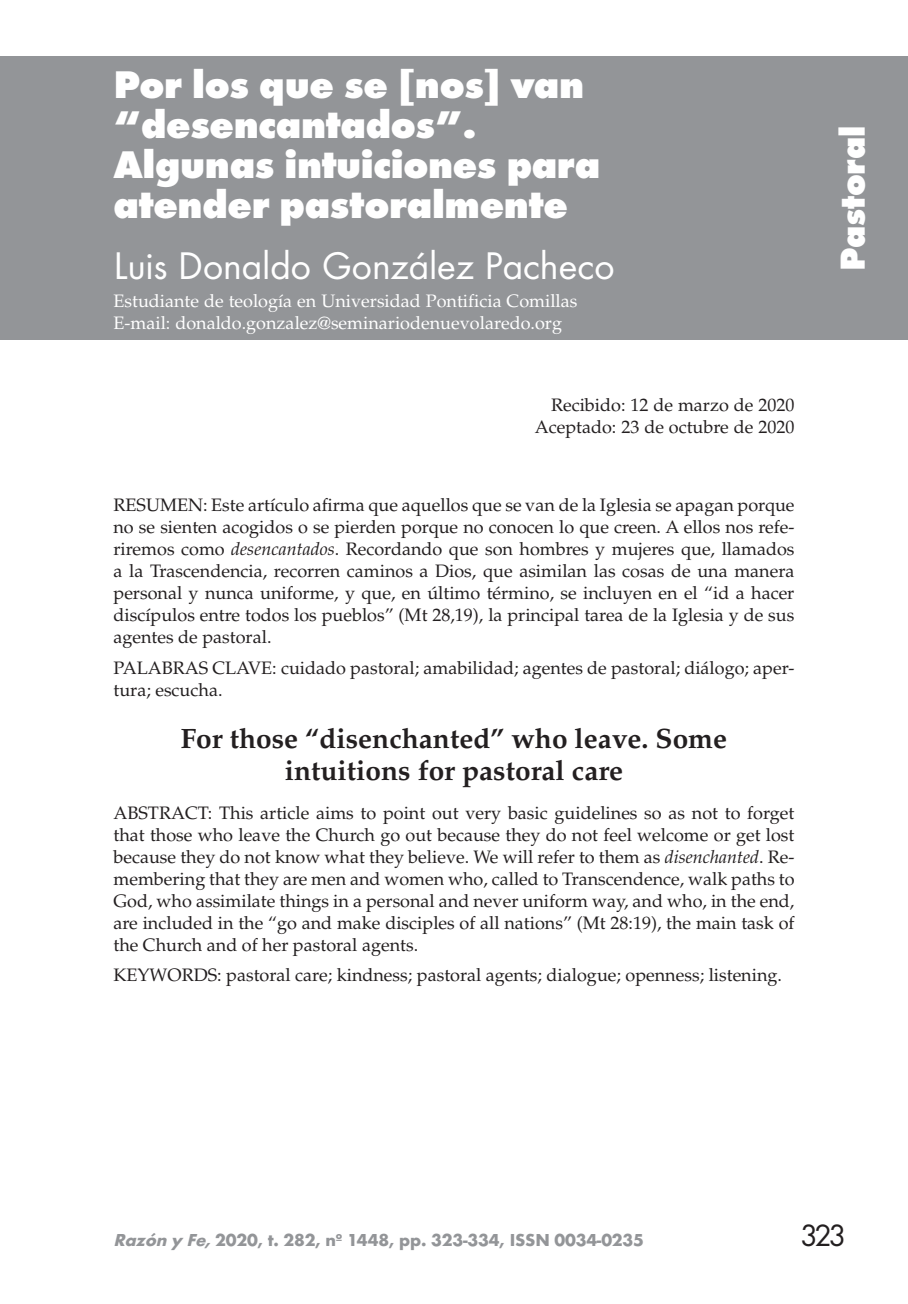
<style>
.page{position:relative;width:908px;height:1304px;background:#fff}
.page>*{position:absolute;margin:0;border:0;box-sizing:border-box;transform-origin:0 0}
.t1{font:800 40px/40px "Futura T";letter-spacing:-.01em;color:#fff}
.t2{font:40px "Futura T";letter-spacing:-.01em;color:#fff}
.t3{font:800 36px "Futura T";letter-spacing:-.01em;color:#fff}
.t4{font:32px "Futura T";color:#231f20}
.t5{font:700 28px/32px "Palatino";color:#231f20;text-align:center}
.t6{font:18px/22px "Palatino";color:#231f20;text-align:justify}
.t7{font:18px/22px "Palatino";color:#fff}
.t8{font:700 18px "Futura T";letter-spacing:-.01em;color:#939598}
.s1{font-style:italic}
</style>
<div class="page">
<div style="left:0;top:57px;width:907px;height:283px;background:#939598"></div>
<h1 class="t1" style="left:113px;top:64px;width:488px">Por los que se [nos] van “desencantados”.<br>Algunas intuiciones para atender pastoralmente</h1>
<h1 class="t2" style="left:113px;top:242px;width:503px">Luis Donaldo González Pacheco</h1>
<p class="t7" style="left:113px;top:290px;width:465px">Estudiante de teología en Universidad Pontificia Comillas<br>E-mail: donaldo.gonzalez@seminariodenuevolaredo.org</p>
<p class="t6" style="left:534px;top:394px;width:261px;text-align:right">Recibido: 12 de marzo de 2020<br>Aceptado: 23 de octubre de 2020</p>
<p class="t6" style="left:113px;top:495px;width:682px">RESUMEN: Este artículo afirma que aquellos que se van de la Iglesia se apagan porque no se sienten acogidos o se pierden porque no conocen lo que creen. A ellos nos refe&shy;riremos como <span class="s1">desencantados</span>. Recordando que son hombres y mujeres que, llamados a la Trascendencia, recorren caminos a Dios, que asimilan las cosas de una manera personal y nunca uniforme, y que, en último término, se incluyen en el “id a hacer discípulos entre todos los pueblos” (Mt 28,19), la principal tarea de la Iglesia y de sus agentes de pastoral.</p>
<p class="t6" style="left:113px;top:657px;width:682px">PALABRAS CLAVE: cuidado pastoral; amabilidad; agentes de pastoral; diálogo; aper&shy;tura; escucha.</p>
<h3 class="t5" style="left:181px;top:723px;width:547px">For those “disenchanted” who leave. Some intuitions for pastoral care</h3>
<p class="t6" style="left:113px;top:802px;width:682px">ABSTRACT: This article aims to point out very basic guidelines so as not to forget that those who leave the Church go out because they do not feel welcome or get lost because they do not know what they believe. We will refer to them as <span class="s1">disenchanted</span>. Re&shy;membering that they are men and women who, called to Transcendence, walk paths to God, who assimilate things in a personal and never uniform way, and who, in the end, are included in the “go and make disciples of all nations” (Mt 28:19), the main task of the Church and of her pastoral agents.</p>
<p class="t6" style="left:113px;top:964px;width:669px">KEYWORDS: pastoral care; kindness; pastoral agents; dialogue; openness; listening.</p>
<h2 class="t3" style="left:830px;top:271px;width:147px;rotate:-90deg">Pastoral</h2>
<p class="t8" style="left:113px;top:1230px;width:532px"><span class="s1">Razón y Fe,</span>2020, t. 282, nº 1448, pp. 323-334, ISSN 0034-0235</p>
<h3 class="t4" style="left:799px;top:1217px;width:48px">323</h3>
</div>
